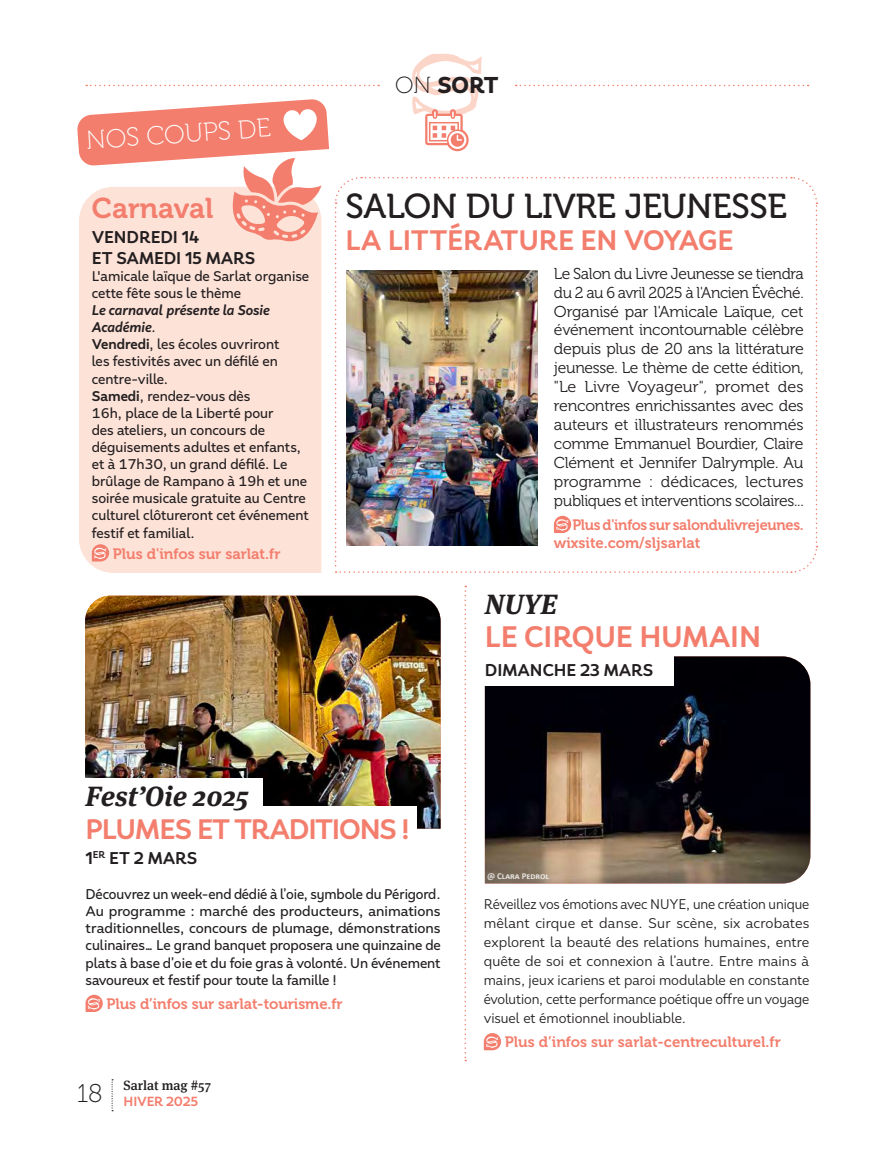
<style>
.page{position:relative;width:893px;height:1149px;background:#fff}
.page>*{position:absolute;margin:0;border:0;box-sizing:border-box;transform-origin:0 0}
.t1{font:34.5px "Museo 500";letter-spacing:-.01em;color:#231f20}
.t2{font:700 30px "Faible";color:#f37e6d}
.t3{font:700 28.5px "Faible";letter-spacing:-.005em;color:#f37e6d}
.t4{font:700 28.5px "Faible";letter-spacing:-.03em;color:#f37e6d}
.t5{font:28.5px "Museo 700";color:#f37e6d}
.t6{font:italic 700 27.75px "Meta Serif Pro";color:#231f20}
.t7{font:25.95px "Museo 100";color:#fff}
.t8{font:900 23.25px "Faible";color:#231f20}
.t9{font:700 17.25px/20.7px "Faible";color:#231f20}
.t10{font:15.75px/18.9px "Museo 300";letter-spacing:-.02em;color:#231f20;text-align:justify}
.t11{font:15px/18px "Museo 700";letter-spacing:-.005em;color:#f37e6d}
.t12{font:500 14.25px/17.1px "Faible";color:#231f20}
.t13{font:14.25px/18.9px "Faible";letter-spacing:-.005em;color:#231f20;text-align:justify}
.t14{font:500 13.35px "Meta Serif Pro";color:#231f20}
.t15{font:700 13.35px "Faible";color:#f37e6d}
.t16{font:700 9px "Calibri";color:#fff}
.s1{font-weight:700;font-style:italic}
.s2{font-style:italic}
.s3{font-weight:700}
.s4{font-family:"Museo 100";font-weight:400}
</style>
<div class="page">
<svg style="left:112px;top:1079px;width:1px;height:30px"></svg>
<img style="left:485px;top:656px;width:325px;height:227px">
<svg style="left:484px;top:1033px;width:17px;height:16px"></svg>
<div style="left:481px;top:653px;width:193px;height:32px;background:#fff"></div>
<svg style="left:86px;top:994px;width:17px;height:17px"></svg>
<svg style="left:464px;top:585px;width:2px;height:475px"></svg>
<img style="left:85px;top:595px;width:356px;height:233px">
<div style="left:76px;top:805px;width:340px;height:43px;background:#fff"></div>
<div style="left:72px;top:778px;width:191px;height:38px;background:#fff"></div>
<svg style="left:77px;top:53px;width:741px;height:520px"></svg>
<h3 class="t7" style="left:85px;top:126px;width:186px;rotate:-4deg">NOS COUPS DE</h3>
<h3 class="t5" style="left:92px;top:192px;width:123px">Carnaval</h3>
<p class="t9" style="left:92px;top:227px;width:165px">VENDREDI 14<br>ET SAMEDI 15 MARS</p>
<p class="t12" style="left:92px;top:267px;width:219px">L'amicale laïque de Sarlat organise cette fête sous le thème</p>
<p class="t12" style="left:92px;top:301px;width:219px"><span class="s1">Le carnaval présente la Sosie<br>Académie</span><span class="s2">.<br></span><span class="s3">Vendredi</span>, les écoles ouvriront<br>les festivités avec un défilé en centre‑ville.<br><span class="s3">Samedi</span>, rendez‑vous dès<br>16h, place de la Liberté pour<br>des ateliers, un concours de déguisements adultes et enfants, et à 17h30, un grand défilé. Le brûlage de Rampano à 19h et une soirée musicale gratuite au Centre culturel clôtureront cet événement festif et familial.</p>
<p class="t11" style="left:113px;top:544px;width:169px">Plus d'infos sur sarlat.fr</p>
<h3 class="t8" style="left:395px;top:69px;width:105px"><span class="s4">ON</span> SORT</h3>
<h1 class="t1" style="left:345px;top:187px;width:443px">SALON DU LIVRE JEUNESSE</h1>
<h3 class="t3" style="left:345px;top:221px;width:390px">LA LITTÉRATURE EN VOYAGE</h3>
<p class="t10" style="left:554px;top:264px;width:251px">Le Salon du Livre Jeunesse se tiendra du 2 au 6 avril 2025 à l'Ancien Évêché.<br>Organisé par l'Amicale Laïque, cet événement incontournable célèbre depuis plus de 20 ans la littérature jeunesse. Le thème de cette édition, "Le Livre Voyageur", promet des rencontres enrichissantes avec des auteurs et illustrateurs renommés comme Emmanuel Bourdier, Claire Clément et Jennifer Dalrymple. Au programme : dédicaces, lectures publiques et interventions scolaires...</p>
<p class="t11" style="left:554px;top:516px;width:251px;text-indent:19px">Plus d'infos sur salondulivrejeunes. wixsite.com/sljsarlat</p>
<h3 class="t6" style="left:485px;top:581px;width:74px">NUYE</h3>
<h2 class="t2" style="left:485px;top:617px;width:278px">LE CIRQUE HUMAIN</h2>
<p class="t9" style="left:485px;top:660px;width:170px">DIMANCHE 23 MARS</p>
<h3 class="t6" style="left:86px;top:773px;width:164px">Fest’Oie 2025</h3>
<h3 class="t4" style="left:86px;top:809px;width:326px">PLUMES ET TRADITIONS !</h3>
<p class="t9" style="left:86px;top:847px;width:113px">1<sup>ER</sup> ET 2 MARS</p>
<p class="t12" style="left:86px;top:885px;width:357px;text-align:justify">Découvrez un week-end dédié à l’oie, symbole du Périgord.<br>Au programme : marché des producteurs, animations traditionnelles, concours de plumage, démonstrations culinaires... Le grand banquet proposera une quinzaine de plats à base d’oie et du foie gras à volonté. Un événement savoureux et festif pour toute la famille !</p>
<p class="t11" style="left:106px;top:994px;width:238px">Plus d’infos sur sarlat-tourisme.fr</p>
<p class="t14" style="left:123px;top:1074px;width:89px">Sarlat mag #57</p>
<p class="t15" style="left:77px;top:1092px;width:123px"><sup>18</sup> HIVER 2025</p>
<p class="t16" style="left:487px;top:869px;width:63px">@ Clara Pedrol</p>
<p class="t13" style="left:484px;top:894px;width:327px">Réveillez vos émotions avec NUYE, une création unique mêlant cirque et danse. Sur scène, six acrobates explorent la beauté des relations humaines, entre quête de soi et connexion à l’autre. Entre mains à mains, jeux icariens et paroi modulable en constante évolution, cette performance poétique offre un voyage visuel et émotionnel inoubliable.</p>
<p class="t11" style="left:505px;top:1032px;width:278px">Plus d’infos sur sarlat-centreculturel.fr</p>
</div>
